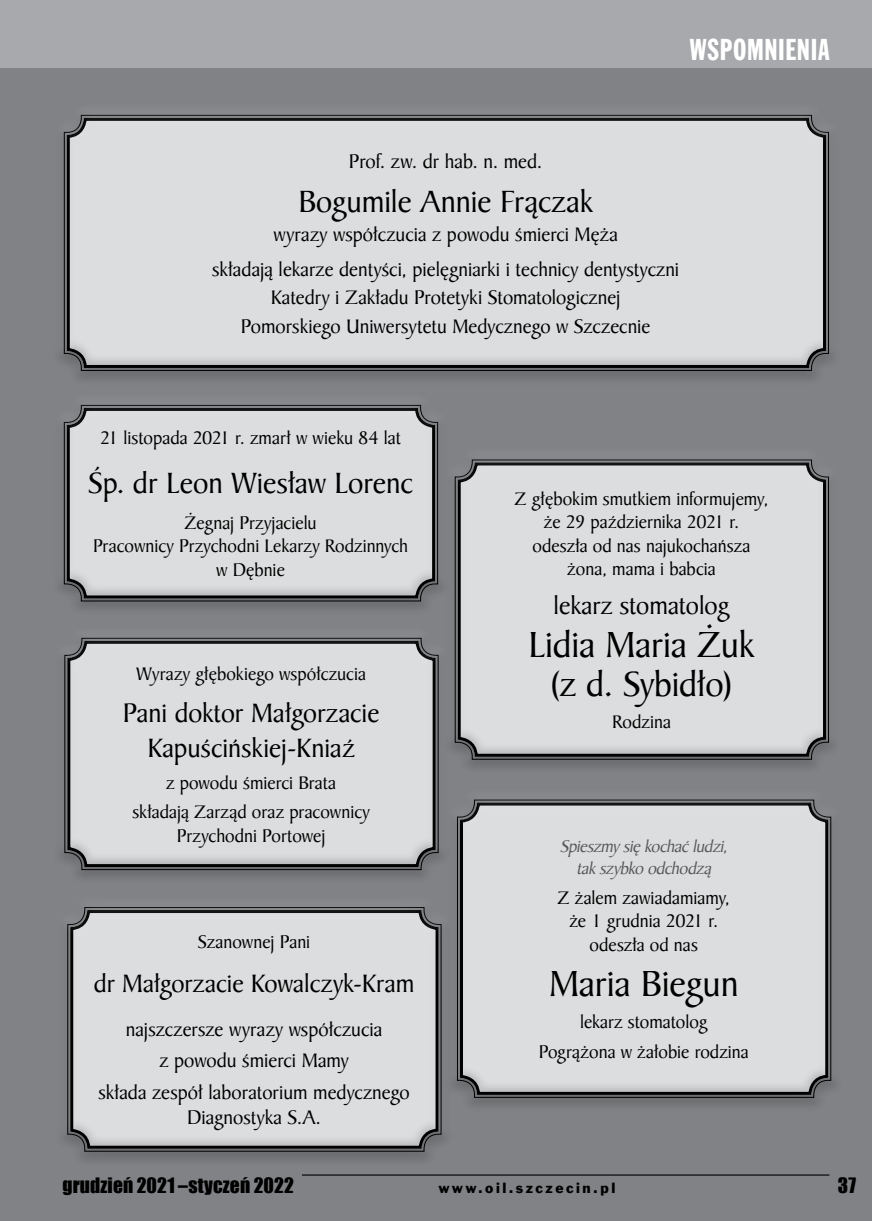
<style>
.page{position:relative;width:872px;height:1221px;background:#fff}
.page>*{position:absolute;margin:0;border:0;box-sizing:border-box;transform-origin:0 0}
.t1{font:39px "Baker Signet EU";letter-spacing:-.005em;color:#000}
.t2{font:37.5px "Baker Signet EU";letter-spacing:-.005em;color:#000}
.t3{font:33px "Baker Signet EU";letter-spacing:-.005em;color:#000}
.t4{font:31.5px "Baker Signet EU";color:#000}
.t5{font:30px "Frank Goth X Cn EU";letter-spacing:.02em;color:#fff}
.t6{font:28.5px/34.2px "Baker Signet EU";color:#000;text-align:center}
.t7{font:27px "Baker Signet EU";color:#000}
.t8{font:21px/31.7px "Baker Signet EU";color:#000;text-align:center}
.t9{font:19.5px/23.4px "Baker Signet EU";color:#000;text-align:center}
.t10{font:19.5px "Impact";letter-spacing:.005em;color:#000}
.t11{font:italic 18px/21.6px "Baker Signet EU";color:#58595b;text-align:center}
.t12{font:13.5px "Frank Goth EU";letter-spacing:.185em;color:#000}
</style>
<div class="page">
<div style="left:0;top:68px;width:872px;height:1152px;background:#808285"></div>
<div style="left:0;top:0;width:872px;height:68px;background:#a7a9ac"></div>
<hr style="left:302px;top:1174px;width:527px;height:1px;background:#000">
<div style="left:49px;top:106px;width:794px;height:281px;background:#000;opacity:.2"></div>
<div style="left:49px;top:396px;width:404px;height:221px;background:#000;opacity:.2"></div>
<div style="left:50px;top:628px;width:403px;height:257px;background:#000;opacity:.2"></div>
<div style="left:444px;top:783px;width:400px;height:322px;background:#808285"></div>
<div style="left:442px;top:790px;width:404px;height:323px;background:#000;opacity:.2"></div>
<div style="left:442px;top:443px;width:400px;height:325px;background:#808285"></div>
<div style="left:440px;top:450px;width:403px;height:325px;background:#000;opacity:.2"></div>
<div style="left:54px;top:891px;width:400px;height:269px;background:#808285"></div>
<div style="left:53px;top:898px;width:403px;height:269px;background:#000;opacity:.2"></div>
<h3 class="t5" style="left:690px;top:31px;width:141px">WSPOMNIENIA</h3>
<p class="t8" style="left:349px;top:145px;width:195px">Prof. zw. dr hab. n. med.</p>
<h3 class="t3" style="left:298px;top:181px;width:296px">Bogumile Annie Frączak</h3>
<p class="t8" style="left:212px;top:217px;width:468px;line-height:35px">wyrazy współczucia z powodu śmierci Męża<br>składają lekarze dentyści, pielęgniarki i technicy dentystyczni</p>
<p class="t8" style="left:241px;top:283px;width:411px;line-height:28.5px">Katedry i Zakładu Protetyki Stomatologicznej<br>Pomorskiego Uniwersytetu Medycznego w Szczecnie</p>
<p class="t9" style="left:100px;top:426px;width:302px">21 listopada 2021 r. zmarł w wieku 84 lat</p>
<h3 class="t4" style="left:88px;top:464px;width:326px">Śp. dr Leon Wiesław Lorenc</h3>
<p class="t9" style="left:93px;top:511px;width:317px">Żegnaj Przyjacielu<br>Pracownicy Przychodni Lekarzy Rodzinnych w Dębnie</p>
<p class="t9" style="left:136px;top:662px;width:231px">Wyrazy głębokiego współczucia</p>
<h3 class="t6" style="left:123px;top:696px;width:258px">Pani doktor Małgorzacie<br>Kapuścińskiej-Kniaź</h3>
<p class="t9" style="left:132px;top:767px;width:239px;line-height:29.8px">z powodu śmierci Brata<br>składają Zarząd oraz pracownicy</p>
<p class="t9" style="left:177px;top:824px;width:150px">Przychodni Portowej</p>
<p class="t9" style="left:198px;top:930px;width:114px">Szanownej Pani</p>
<h3 class="t7" style="left:94px;top:967px;width:322px">dr Małgorzacie Kowalczyk-Kram</h3>
<p class="t8" style="left:99px;top:1013px;width:312px">najszczersze wyrazy współczucia<br>z powodu śmierci Mamy<br>składa zespół laboratorium medycznego</p>
<p class="t8" style="left:187px;top:1101px;width:135px">Diagnostyka S.A.</p>
<p class="t9" style="left:514px;top:487px;width:255px">Z głębokim smutkiem informujemy, że 29 października 2021 r. odeszła od nas najukochańsza żona, mama i babcia</p>
<h3 class="t7" style="left:553px;top:589px;width:178px">lekarz stomatolog</h3>
<h1 class="t1" style="left:528px;top:621px;width:228px">Lidia Maria Żuk</h1>
<h2 class="t2" style="left:550px;top:661px;width:184px">(z d. Sybidło)</h2>
<p class="t9" style="left:612px;top:710px;width:60px">Rodzina</p>
<p class="t11" style="left:560px;top:835px;width:173px">Spieszmy siękochaćludzi, takszybko odchodzą</p>
<p class="t9" style="left:557px;top:885px;width:174px">Z żalem zawiadamiamy, że 1 grudnia 2021 r. odeszła od nas</p>
<h1 class="t1" style="left:549px;top:960px;width:191px">Maria Biegun</h1>
<p class="t9" style="left:539px;top:1006px;width:212px;line-height:29.8px">lekarz stomatolog<br>Pogrążona w żałobie rodzina</p>
<p class="t10" style="left:63px;top:1169px;width:233px">grudzień 2021 –styczeń 2022</p>
<p class="t12" style="left:439px;top:1179px;width:178px">www.oil.szczecin.pl</p>
<p class="t10" style="left:838px;top:1169px;width:20px">37</p>
</div>
